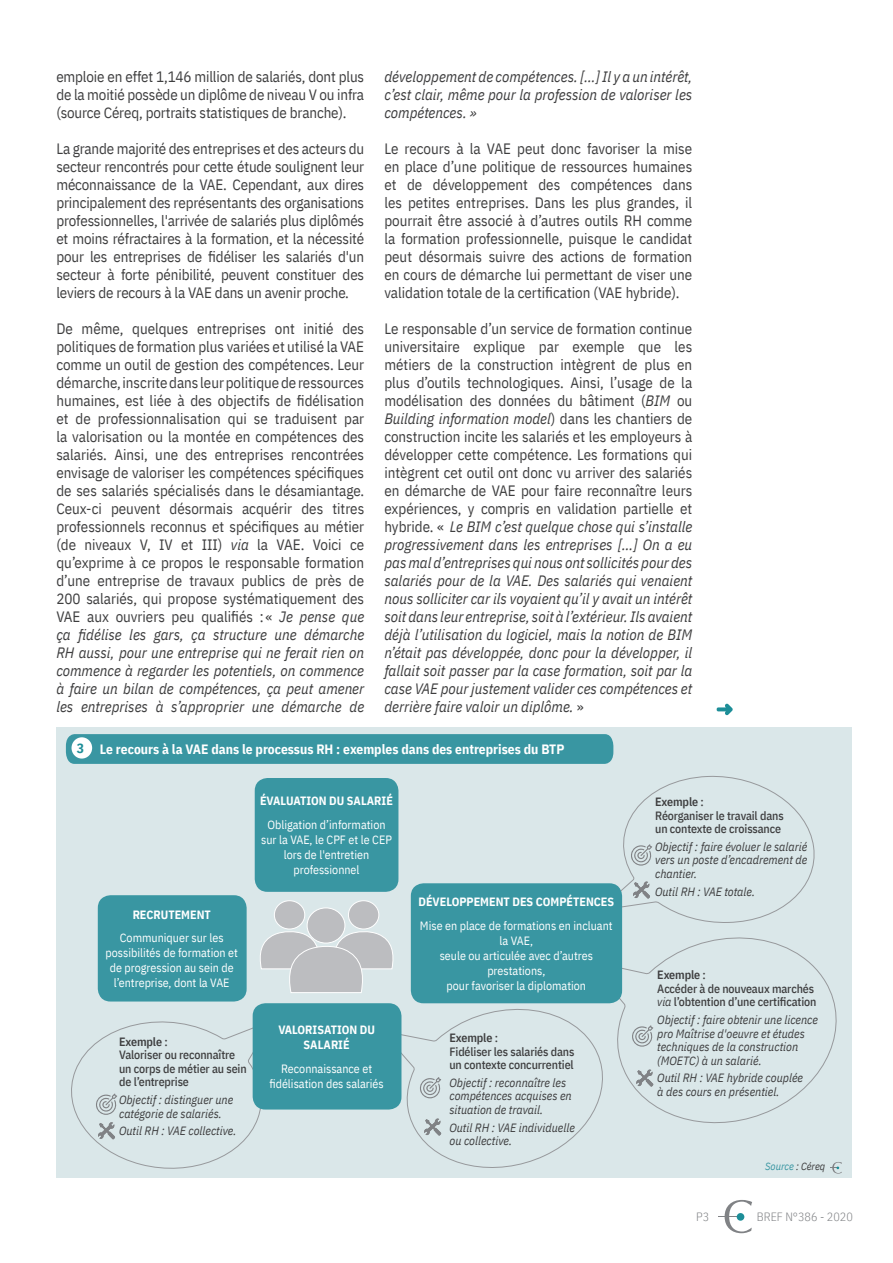
<style>
.page{position:relative;width:893px;height:1263px;background:#fff}
.page>*{position:absolute;margin:0;border:0;box-sizing:border-box;transform-origin:0 0}
.TEXTE{font:15px/18px "IBM Plex Sans Cond";letter-spacing:-.01em;color:#3e3e3f;text-align:justify}
.TEXTE-2{font:italic 15px/18px "IBM Plex Sans Cond";color:#3e3e3f;text-align:justify}
.TEXTEENCADRE{font:700 13.5px "IBM Plex Sans Cond";color:#fff}
.TEXTEENCADRE-2{font:700 13.5px "IBM Plex Sans Cond";color:#1d8e98}
.TEXTEENCADRE-3{font:italic 12px/13.5px "IBM Plex Sans Cond";color:#3e3e3f}
.t1{font:12px/15px "IBM Plex Sans Cond";color:#fff;text-align:center}
.TEXTEENCADRE-4{font:500 12px/13.5px "IBM Plex Sans Cond";letter-spacing:-.01em;color:#3e3e3f}
.t2{font:700 12px/15px "IBM Plex Sans Cond";color:#fff;text-align:center}
.TEXTEENCADRE-5{font:600 12px "IBM Plex Sans Cond";letter-spacing:-.01em;color:#3e3e3f}
.t3{font:300 12px "IBM Plex Sans Cond";color:#808285}
.TEXTEENCADRE-6{font:italic 10.5px "IBM Plex Sans Cond";color:#3996a2}
.s1{font-style:italic}
.s2{font-style:normal}
.s3{font-weight:500}
.s4{font-weight:400;font-style:italic}
.s5{color:#3e3e3f}
</style>
<div class="page">
<div style="left:56px;top:728px;width:795px;height:450px;background:#dae7e9"></div>
<svg style="left:717px;top:704px;width:16px;height:11px"></svg>
<svg style="left:718px;top:1200px;width:34px;height:33px"></svg>
<div style="left:737px;top:1213px;width:7px;height:8px;background:#1d8e98;border-radius:50%"></div>
<div style="left:274px;top:901px;width:31px;height:28px;background:#bcbdc0;border-radius:50%"></div>
<div style="left:274px;top:900px;width:31px;height:29px;border:1px solid #fff;border-radius:50%"></div>
<div style="left:348px;top:901px;width:31px;height:28px;background:#bcbdc0;border-radius:50%"></div>
<div style="left:348px;top:900px;width:31px;height:29px;border:1px solid #fff;border-radius:50%"></div>
<div style="left:307px;top:908px;width:38px;height:35px;background:#bcbdc0;border-radius:50%"></div>
<div style="left:307px;top:907px;width:38px;height:36px;border:1px solid #fff;border-radius:50%"></div>
<div style="left:255px;top:778px;width:143px;height:114px;background:#3996a2;border-radius:13px"></div>
<div style="left:98px;top:895px;width:149px;height:106px;background:#3996a2;border-radius:13px"></div>
<svg style="left:613px;top:775px;width:202px;height:148px"></svg>
<svg style="left:616px;top:923px;width:236px;height:213px"></svg>
<svg style="left:631px;top:1025px;width:22px;height:22px"></svg>
<svg style="left:636px;top:1069px;width:17px;height:18px"></svg>
<div style="left:411px;top:883px;width:211px;height:120px;background:#3996a2;border-radius:13px"></div>
<svg style="left:71px;top:930px;width:545px;height:239px"></svg>
<div style="left:253px;top:1003px;width:148px;height:106px;background:#3996a2;border-radius:13px"></div>
<svg style="left:66px;top:734px;width:547px;height:30px;background:#3b97a2"></svg>
<div style="left:72px;top:737px;width:20px;height:21px;background:#fff;border-radius:50%"></div>
<svg style="left:830px;top:1162px;width:12px;height:11px"></svg>
<p class="TEXTE" style="left:56px;top:66px;width:309px">emploie en effet 1,146 million de salariés, dont plus de la moitié possède un diplôme de niveau V ou infra (source Céreq, portraits statistiques de branche).</p>
<p class="TEXTE" style="left:56px;top:138px;width:309px">La grande majorité des entreprises et des acteurs du secteur rencontrés pour cette étude soulignent leur méconnaissance de la VAE. Cependant, aux dires principalement des représentants des organisations professionnelles, l'arrivée de salariés plus diplômés et moins réfractaires à la formation, et la nécessité pour les entreprises de fidéliser les salariés d'un secteur à forte pénibilité, peuvent constituer des leviers de recours à la VAE dans un avenir proche.</p>
<p class="TEXTE" style="left:56px;top:318px;width:309px">De même, quelques entreprises ont initié des politiques de formation plus variées et utilisé la VAE comme un outil de gestion des compétences. Leur démarche, inscrite dans leur politique de ressources humaines, est liée à des objectifs de fidélisation et de professionnalisation qui se traduisent par la valorisation ou la montée en compétences des salariés. Ainsi, une des entreprises rencontrées envisage de valoriser les compétences spécifiques de ses salariés spécialisés dans le désamiantage.<br>Ceux-ci peuvent désormais acquérir des titres professionnels reconnus et spécifiques au métier (de niveaux V, IV et III) <span class="s1">via</span> la VAE. Voici ce qu’exprime à ce propos le responsable formation d’une entreprise de travaux publics de près de 200 salariés, qui propose systématiquement des VAE aux ouvriers peu qualifiés : « <span class="s1">Je pense que ça fidélise les gars, ça structure une démarche RH aussi, pour une entreprise qui ne ferait rien on commence à regarder les potentiels, on commence à faire un bilan de compétences, ça peut amener les entreprises à s’approprier une démarche de</span></p>
<p class="TEXTE-2" style="left:384px;top:66px;width:309px">développement de compétences. […] Il y a un intérêt, c’est clair, même pour la profession de valoriser les compétences. »</p>
<p class="TEXTE" style="left:384px;top:138px;width:309px">Le recours à la VAE peut donc favoriser la mise en place d’une politique de ressources humaines et de développement des compétences dans les petites entreprises. Dans les plus grandes, il pourrait être associé à d’autres outils RH comme la formation professionnelle, puisque le candidat peut désormais suivre des actions de formation en cours de démarche lui permettant de viser une validation totale de la certification (VAE hybride).</p>
<p class="TEXTE-2" style="left:384px;top:318px;width:309px"><span class="s2">Le responsable d’un service de formation continue universitaire explique par exemple que les métiers de la construction intègrent de plus en plus d’outils technologiques. Ainsi, l’usage de la modélisation des données du bâtiment (</span>BIM <span class="s2">ou </span>Building information model<span class="s2">) dans les chantiers de construction incite les salariés et les employeurs à développer cette compétence. Les formations qui intègrent cet outil ont donc vu arriver des salariés en démarche de VAE pour faire reconnaître leurs expériences, y compris en validation partielle et hybride. «</span> Le BIM c’est quelque chose qui s’installe progressivement dans les entreprises […] On a eu pas mal d’entreprises qui nous ont sollicités pour des salariés pour de la VAE. Des salariés qui venaient nous solliciter car ils voyaient qu’il y avait un intérêt soit dans leur entreprise, soit à l’extérieur. Ils avaient déjà l’utilisation du logiciel, mais la notion de BIM n’était pas développée, donc pour la développer, il fallait soit passer par la case formation, soit par la case VAE pour justement valider ces compétences et derrière faire valoir un diplôme. <span class="s2">»</span></p>
<p class="TEXTEENCADRE-2" style="left:77px;top:738px;width:9px">3</p>
<p class="TEXTEENCADRE" style="left:100px;top:739px;width:466px">Le recours à la VAE dans le processus RH : exemples dans des entreprises du BTP</p>
<p class="t2" style="left:133px;top:906px;width:80px">RECRUTEMENT</p>
<p class="t1" style="left:106px;top:929px;width:134px">Communiquer sur les possibilités de formation et de progression au sein de l’entreprise, dont la VAE</p>
<p class="TEXTEENCADRE-5" style="left:119px;top:1032px;width:50px">Exemple <span class="s3">:</span></p>
<p class="TEXTEENCADRE-4" style="left:119px;top:1047px;width:129px">Valoriser ou reconnaître un corps de métier au sein de l’entreprise</p>
<p class="TEXTEENCADRE-3" style="left:119px;top:1092px;width:116px">Objectif : distinguer une catégorie de salariés.</p>
<p class="TEXTEENCADRE-3" style="left:119px;top:1123px;width:119px">Outil RH : VAE collective.</p>
<p class="t2" style="left:260px;top:792px;width:134px">ÉVALUATION DU SALARIÉ</p>
<p class="t1" style="left:261px;top:816px;width:132px">Obligation d’information sur la VAE, le CPF et le CEP lors de l'entretien professionnel</p>
<p class="t2" style="left:278px;top:1021px;width:98px">VALORISATION DU<br>SALARIÉ</p>
<p class="t1" style="left:269px;top:1060px;width:116px">Reconnaissance et fidélisation des salariés</p>
<p class="t2" style="left:418px;top:893px;width:197px">DÉVELOPPEMENT DES COMPÉTENCES</p>
<p class="t1" style="left:420px;top:917px;width:194px">Mise en place de formations en incluant la VAE,<br>seule ou articulée avec d’autres prestations,<br>pour favoriser la diplomation</p>
<p class="TEXTEENCADRE-5" style="left:449px;top:1028px;width:50px">Exemple <span class="s3">:</span></p>
<p class="TEXTEENCADRE-4" style="left:449px;top:1043px;width:127px">Fidéliser les salariés dans un contexte concurrentiel</p>
<p class="TEXTEENCADRE-3" style="left:449px;top:1075px;width:124px">Objectif : reconnaître les compétences acquises en situation de travail.</p>
<p class="TEXTEENCADRE-3" style="left:449px;top:1119px;width:127px">Outil RH : VAE individuelle ou collective.</p>
<p class="TEXTEENCADRE-5" style="left:655px;top:792px;width:50px">Exemple <span class="s3">:</span></p>
<p class="TEXTEENCADRE-4" style="left:655px;top:807px;width:130px">Réorganiser le travail dans un contexte de croissance</p>
<p class="TEXTEENCADRE-3" style="left:655px;top:839px;width:154px;text-align:justify">Objectif : faire évoluer le salarié vers un poste d’encadrement de chantier.</p>
<p class="TEXTEENCADRE-3" style="left:655px;top:883px;width:101px">Outil RH : VAE totale.</p>
<p class="TEXTEENCADRE-5" style="left:657px;top:966px;width:50px">Exemple <span class="s3">:</span></p>
<p class="TEXTEENCADRE-4" style="left:657px;top:981px;width:161px">Accéder à de nouveaux marchés <span class="s4">via</span> l’obtention d’une certification</p>
<p class="TEXTEENCADRE-3" style="left:657px;top:1012px;width:162px">Objectif : faire obtenir une licence pro Maîtrise d'oeuvre et études techniques de la construction (MOETC) à un salarié.</p>
<p class="TEXTEENCADRE-3" style="left:657px;top:1070px;width:147px">Outil RH : VAE hybride couplée à des cours en présentiel.</p>
<p class="TEXTEENCADRE-6" style="left:765px;top:1158px;width:62px">Source <span class="s5">: Céreq</span></p>
<p class="t3" style="left:696px;top:1208px;width:14px">P3</p>
<p class="t3" style="left:757px;top:1208px;width:97px">BREF N°386 - 2020</p>
</div>
